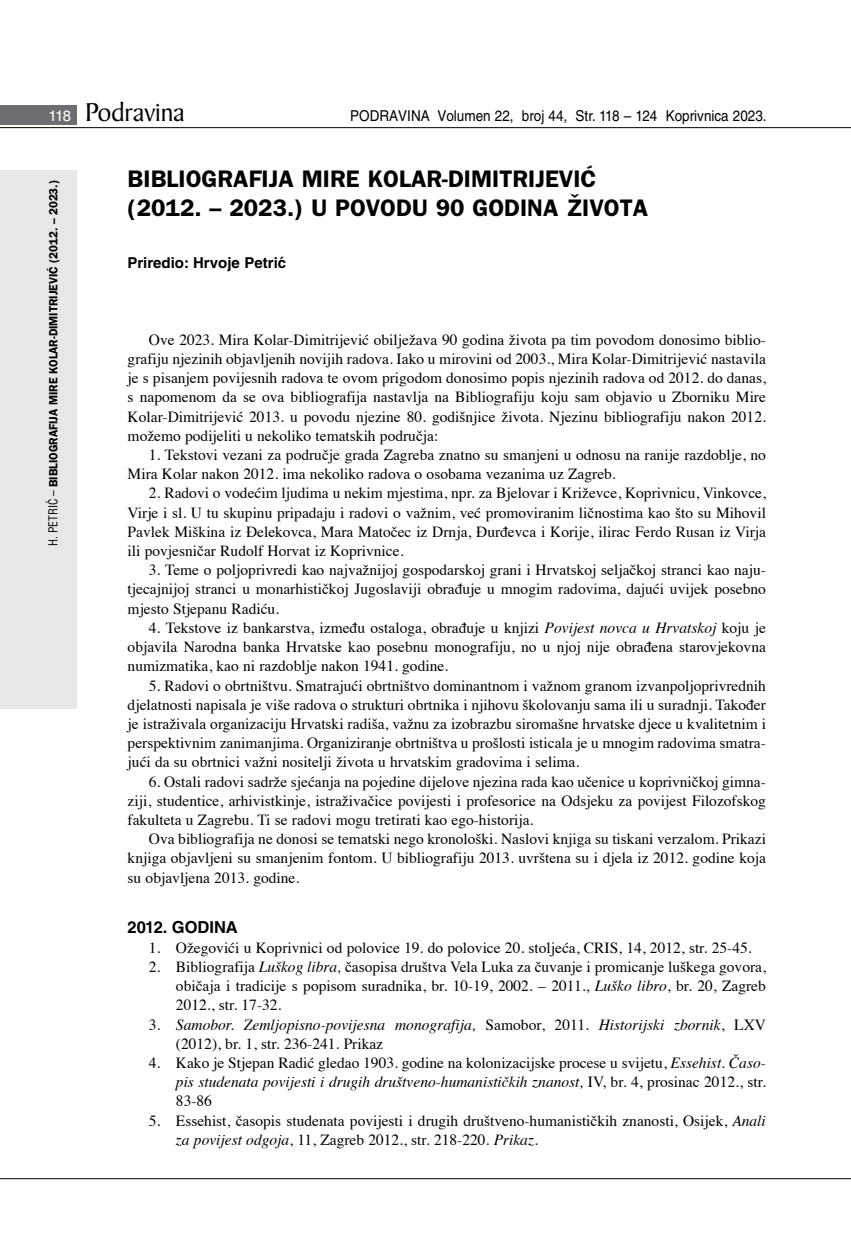
<style>
.page{position:relative;width:851px;height:1234px;background:#fff}
.page>*{position:absolute;margin:0;border:0;box-sizing:border-box;transform-origin:0 0}
.t1{font:27.6px "Baker Signet BT";color:#000}
.t2{font:600 24px/28.8px "ITC Franklin Gothic Skin 29";color:#000}
.t3{font:700 16.5px "Helvetica LT Skin 29";color:#000}
.t4{font:15.45px/19.2px "Times";color:#000;text-align:justify}
.t5{font:italic 15.45px/19.2px "Times";color:#000}
.t6{font:15px "Helvetica LT Skin 29";color:#000;scale:.9 1}
.t7{font:700 15px "Helvetica LT Skin 29";color:#000}
.t8{font:600 12px "ITC Franklin Gothic Skin 29";letter-spacing:-.005em;color:#000;scale:.95 1}
.s1{font-family:"Helvetica LT Skin 29";font-size:15px;color:#fff}
.s2{font-family:"Helvetica LT Skin 29";font-weight:400;font-stretch:condensed}
.s3{font-style:italic}
.s4{font-style:normal}
</style>
<div class="page">
<div style="left:0;top:170px;width:77px;height:538px;background:#e6e7e8"></div>
<div style="left:0;top:105px;width:77px;height:19px;background:#6d6e71"></div>
<hr style="left:0;top:127px;width:850px;height:1px;background:#000">
<hr style="left:0;top:1177px;width:850px;height:1px;background:#000">
<h1 class="t1" style="left:49px;top:95px;width:137px"><span class="s1">118</span> Podravina</h1>
<p class="t6" style="left:350px;top:107px;width:464px">PODRAVINA Volumen 22, broj 44, Str. 118 – 124 Koprivnica 2023.</p>
<p class="t8" style="left:46px;top:545px;width:386px;rotate:-90deg"><span class="s2">H. PETRIĆ –</span> BIBLIOGRAFIJA MIRE KOLAR-DIMITRIJEVIĆ (2012. – 2023.)</p>
<h2 class="t2" style="left:128px;top:164px;width:522px">BIBLIOGRAFIJA MIRE KOLAR-DIMITRIJEVIĆ (2012. – 2023.) U POVODU 90 GODINA ŽIVOTA</h2>
<p class="t7" style="left:128px;top:253px;width:160px">Priredio: Hrvoje Petrić</p>
<p class="t4" style="left:128px;top:328px;width:639px;text-indent:21px">Ove 2023. Mira Kolar-Dimitrijević obilježava 90 godina života pa tim povodom donosimo biblio&shy;grafiju njezinih objavljenih novijih radova. Iako u mirovini od 2003., Mira Kolar-Dimitrijević nastavila je s pisanjem povijesnih radova te ovom prigodom donosimo popis njezinih radova od 2012. do danas, s napomenom da se ova bibliografija nastavlja na Bibliografiju koju sam objavio u Zborniku Mire Kolar-Dimitrijević 2013. u povodu njezine 80. godišnjice života. Njezinu bibliografiju nakon 2012. možemo podijeliti u nekoliko tematskih područja:</p>
<p class="t4" style="left:128px;top:444px;width:639px;text-indent:21px">1. Tekstovi vezani za područje grada Zagreba znatno su smanjeni u odnosu na ranije razdoblje, no<br>Mira Kolar nakon 2012. ima nekoliko radova o osobama vezanima uz Zagreb.</p>
<p class="t4" style="left:128px;top:482px;width:639px;text-indent:21px">2. Radovi o vodećim ljudima u nekim mjestima, npr. za Bjelovar i Križevce, Koprivnicu, Vinkovce, Virje i sl. U tu skupinu pripadaju i radovi o važnim, već promoviranim ličnostima kao što su Mihovil Pavlek Miškina iz Đelekovca, Mara Matočec iz Drnja, Đurđevca i Korije, ilirac Ferdo Rusan iz Virja ili povjesničar Rudolf Horvat iz Koprivnice.</p>
<p class="t4" style="left:128px;top:559px;width:639px;text-indent:21px">3. Teme o poljoprivredi kao najvažnijoj gospodarskoj grani i Hrvatskoj seljačkoj stranci kao naju&shy;tjecajnijoj stranci u monarhističkoj Jugoslaviji obrađuje u mnogim radovima, dajući uvijek posebno mjesto Stjepanu Radiću.</p>
<p class="t4" style="left:128px;top:616px;width:639px;text-indent:21px">4. Tekstove iz bankarstva, između ostaloga, obrađuje u knjizi <span class="s3">Povijest novca u Hrvatskoj</span> koju je objavila Narodna banka Hrvatske kao posebnu monografiju, no u njoj nije obrađena starovjekovna numizmatika, kao ni razdoblje nakon 1941. godine.</p>
<p class="t4" style="left:128px;top:674px;width:639px;text-indent:21px">5. Radovi o obrtništvu. Smatrajući obrtništvo dominantnom i važnom granom izvanpoljoprivrednih djelatnosti napisala je više radova o strukturi obrtnika i njihovu školovanju sama ili u suradnji. Također je istraživala organizaciju Hrvatski radiša, važnu za izobrazbu siromašne hrvatske djece u kvalitetnim i perspektivnim zanimanjima. Organiziranje obrtništva u prošlosti isticala je u mnogim radovima smatra&shy;jući da su obrtnici važni nositelji života u hrvatskim gradovima i selima.</p>
<p class="t4" style="left:128px;top:770px;width:639px;text-indent:21px">6. Ostali radovi sadrže sjećanja na pojedine dijelove njezina rada kao učenice u koprivničkoj gimna&shy;ziji, studentice, arhivistkinje, istraživačice povijesti i profesorice na Odsjeku za povijest Filozofskog fakulteta u Zagrebu. Ti se radovi mogu tretirati kao ego-historija.</p>
<p class="t4" style="left:128px;top:828px;width:639px;text-indent:21px">Ova bibliografija ne donosi se tematski nego kronološki. Naslovi knjiga su tiskani verzalom. Prikazi knjiga objavljeni su smanjenim fontom. U bibliografiju 2013. uvrštena su i djela iz 2012. godine koja su objavljena 2013. godine.</p>
<p class="t3" style="left:128px;top:917px;width:112px">2012. GODINA</p>
<p class="t4" style="left:149px;top:936px;width:604px">1. Ožegovići u Koprivnici od polovice 19. do polovice 20. stoljeća, CRIS, 14, 2012, str. 25-45.</p>
<p class="t4" style="left:176px;top:955px;width:591px;text-indent:-27px">2. Bibliografija <span class="s3">Luškog libra,</span> časopisa društva Vela Luka za čuvanje i promicanje luškega govora, običaja i tradicije s popisom suradnika, br. 10-19, 2002. – 2011., <span class="s3">Luško libro</span>, br. 20, Zagreb 2012., str. 17-32.</p>
<p class="t5" style="left:176px;top:1013px;width:591px;text-indent:-27px"><span class="s4">3.</span> Samobor. Zemljopisno-povijesna monografija, <span class="s4">Samobor, 2011.</span> Historijski zbornik<span class="s4">, LXV (2012), br. 1, str. 236-241. Prikaz</span></p>
<p class="t4" style="left:176px;top:1051px;width:591px;text-indent:-27px">4. Kako je Stjepan Radić gledao 1903. godine na kolonizacijske procese u svijetu, <span class="s3">Essehist. Časo&shy;pis studenata povijesti i drugih društveno-humanističkih znanost,</span> IV, br. 4, prosinac 2012., str.<br>83-86</p>
<p class="t4" style="left:176px;top:1109px;width:591px;text-indent:-27px">5. Essehist, časopis studenata povijesti i drugih društveno-humanističkih znanosti, Osijek, <span class="s3">Anali za povijest odgoja</span>, 11, Zagreb 2012., str. 218-220<span class="s3">. Prikaz.</span></p>
</div>
